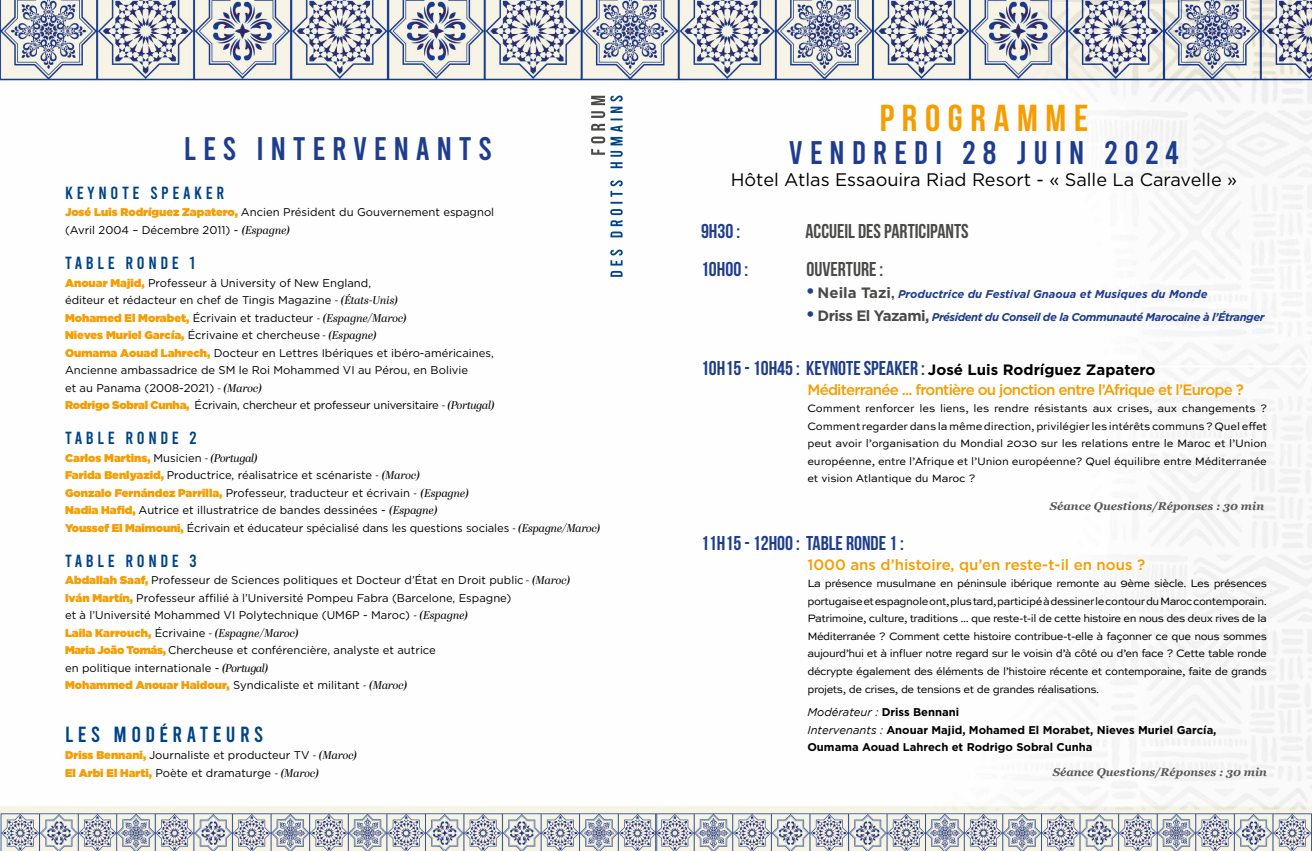
<style>
.page{position:relative;width:1312px;height:851px;background:#fff}
.page>*{position:absolute;margin:0;border:0;box-sizing:border-box;transform-origin:0 0}
.t1{font:37.5px "Bebas Neue";letter-spacing:.2em;color:#f59d01}
.t2{font:32.5px "Bebas";letter-spacing:.2em;color:#1e3d8e}
.t3{font:21.75px "Bebas";letter-spacing:.2em;color:#048}
.t4{font:20px "Bebas Neue";color:#1e3d8e}
.t5{font:20px "Bebas Neue";color:#4a4a49}
.t6{font:18.12px "Gotham";color:#000}
.t7{font:17.5px "Bebas";letter-spacing:.2em;color:#048}
.t8{font:500 15px "Gotham";letter-spacing:-.05em;color:#f59d01}
.t9{font:500 15px "Gotham";color:#f59d01}
.t10{font:11.25px/17.5px "Gotham";color:#000}
.t11{font:11.25px/17.5px "Sweet Sans Pro";letter-spacing:-.04em;color:#000;text-align:justify}
.t12{font:700 11.25px/17.5px "Gotham";color:#000}
.t13{font:italic 700 11.25px "Gotham";letter-spacing:-.04em;color:#1e3d8e}
.t14{font:italic 700 11.25px "Georgia";color:#575756}
.t15{font:italic 700 11.25px "Gotham";color:#1e3d8e}
.t16{font:italic 11.25px "Abril Display";color:#000}
.s1{font-weight:900;color:#f59d01}
.s2{font-family:"Abril Display";font-style:italic}
.s3{font-family:"Gotham";font-weight:900;font-style:normal;color:#f59d01}
.s4{font-family:"Gotham";font-style:normal}
.s5{font-family:"Bebas Neue"}
.s6{font-family:"Bebas Neue";font-weight:400;font-style:normal;font-size:20px}
.s7{font-style:normal;font-size:15px;color:#4a4a49}
.s8{font-family:"Bebas Neue";font-weight:400;font-style:normal;font-size:20px;color:#4a4a49}
.s9{font-family:"Gotham";font-weight:700;font-size:15px;color:#000}
.s10{font-weight:400;font-style:italic}
</style>
<div class="page">
<img style="left:0;top:0;width:1311px;height:850px">
<svg style="left:591px;top:95px;width:31px;height:182px"></svg>
<h2 class="t2" style="left:184px;top:132px;width:309px">LES INTERVENANTS</h2>
<h3 class="t7" style="left:65px;top:184px;width:161px">KEYNOTE SPEAKER</h3>
<p class="t10" style="left:65px;top:203px;width:430px"><span class="s1">José Luis Rodríguez Zapatero,</span> Ancien Président du Gouvernement espagnol (Avril 2004 – Décembre 2011) - <span class="s2">(Espagne)</span></p>
<h3 class="t7" style="left:65px;top:254px;width:131px">TABLE RONDE 1</h3>
<p class="t10" style="left:65px;top:273px;width:431px"><span class="s1">Anouar Majid,</span> Professeur à University of New England,<br>éditeur et rédacteur en chef de Tingis Magazine <span class="s2">- (États-Unis)<br></span><span class="s1">Mohamed El Morabet,</span> Écrivain et traducteur <span class="s2">- (Espagne/Maroc)<br></span><span class="s1">Nieves Muriel García,</span> Écrivaine et chercheuse <span class="s2">- (Espagne)<br></span><span class="s1">Oumama Aouad Lahrech,</span> Docteur en Lettres Ibériques et ibéro-américaines, Ancienne ambassadrice de SM le Roi Mohammed VI au Pérou, en Bolivie<br>et au Panama (2008-2021) <span class="s2">- (Maroc)<br></span><span class="s1">Rodrigo Sobral Cunha,</span> Écrivain, chercheur et professeur universitaire <span class="s2">- (Portugal)</span></p>
<h3 class="t7" style="left:65px;top:429px;width:133px">TABLE RONDE 2</h3>
<p class="t10" style="left:65px;top:448px;width:537px"><span class="s1">Carlos Martins,</span> Musicien <span class="s2">- (Portugal)<br></span><span class="s1">Farida Benlyazid,</span> Productrice, réalisatrice et scénariste <span class="s2">- (Maroc)<br></span><span class="s1">Gonzalo Fernández Parrilla,</span> Professeur, traducteur et écrivain <span class="s2">- (Espagne)<br></span><span class="s1">Nadia Hafid,</span> Autrice et illustratrice de bandes dessinées - <span class="s2">(Espagne)<br></span><span class="s1">Youssef El Maimouni,</span> Écrivain et éducateur spécialisé dans les questions sociales <span class="s2">- (Espagne/Maroc)</span></p>
<h3 class="t7" style="left:65px;top:551px;width:133px">TABLE RONDE 3</h3>
<p class="t10" style="left:65px;top:571px;width:506px"><span class="s1">Abdallah Saaf,</span> Professeur de Sciences politiques et Docteur d’État en Droit public <span class="s2">- (Maroc)<br></span><span class="s1">Iván Martín,</span> Professeur affilié à l’Université Pompeu Fabra (Barcelone, Espagne)<br>et à l’Université Mohammed VI Polytechnique (UM6P - Maroc) <span class="s2">- (Espagne)</span></p>
<p class="t16" style="left:65px;top:624px;width:235px"><span class="s3">Laila Karrouch,</span> <span class="s4">Écrivaine</span> - (Espagne/Maroc)</p>
<p class="t10" style="left:65px;top:641px;width:372px"><span class="s1">Maria João Tomás,</span> Chercheuse et conférencière, analyste et autrice en politique internationale - <span class="s2">(Portugal)<br></span><span class="s1">Mohammed Anouar Haidour,</span> Syndicaliste et militant <span class="s2">- (Maroc)</span></p>
<h3 class="t3" style="left:65px;top:723px;width:200px">LES MOD<span class="s5">É</span>RATEURS</h3>
<p class="t10" style="left:65px;top:746px;width:293px"><span class="s1">Driss Bennani,</span> Journaliste et producteur TV <span class="s2">- (Maroc)<br></span><span class="s1">El Arbi El Harti,</span> Poète et dramaturge <span class="s2">- (Maroc)</span></p>
<h1 class="t1" style="left:879px;top:97px;width:210px">PROGRAMME</h1>
<h2 class="t2" style="left:788px;top:136px;width:391px">VENDREDI 28 JUIN 2024</h2>
<h3 class="t6" style="left:730px;top:168px;width:507px">Hôtel Atlas Essaouira Riad Resort - « Salle La Caravelle »</h3>
<h3 class="t4" style="left:701px;top:220px;width:41px">9H30 :</h3>
<h3 class="t5" style="left:805px;top:220px;width:165px">ACCUEIL DES PARTICIPANTS</h3>
<h3 class="t4" style="left:701px;top:258px;width:49px">10H00 :</h3>
<h3 class="t5" style="left:806px;top:258px;width:78px">OUVERTURE :</h3>
<p class="t15" style="left:806px;top:287px;width:402px"><span class="s6">•</span> <span class="s7">Neila Tazi</span><span class="s8">,</span> Productrice du Festival Gnaoua et Musiques du Monde</p>
<p class="t13" style="left:806px;top:309px;width:459px"><span class="s6">•</span> <span class="s7">Driss El Yazami,</span> Président du Conseil de la Communauté Marocaine à l’Étranger</p>
<h3 class="t4" style="left:701px;top:357px;width:456px">10H15 - 10H45 : KEYNOTE SPEAKER : <span class="s9">José Luis Rodríguez Zapatero</span></h3>
<h3 class="t8" style="left:807px;top:379px;width:438px">Méditerranée ... frontière ou jonction entre l’Afrique et l’Europe ?</h3>
<p class="t11" style="left:807px;top:399px;width:461px">Comment renforcer les liens, les rendre résistants aux crises, aux changements ?<br>Comment regarder dans la même direction, privilégier les intérêts communs ? Quel effet peut avoir l’organisation du Mondial 2030 sur les relations entre le Maroc et l’Union européenne, entre l’Afrique et l’Union européenne? Quel équilibre entre Méditerranée et vision Atlantique du Maroc ?</p>
<p class="t14" style="left:1049px;top:498px;width:216px">Séance Questions/Réponses : 30 min</p>
<h3 class="t4" style="left:701px;top:532px;width:204px">11H15 - 12HOO : TABLE RONDE 1 :</h3>
<h3 class="t9" style="left:807px;top:554px;width:339px">1000 ans d’histoire, qu’en reste-t-il en nous ?</h3>
<p class="t11" style="left:807px;top:574px;width:461px">La présence musulmane en péninsule ibérique remonte au 9ème siècle. Les présences portugaise et espagnole ont, plus tard, participé à dessiner le contour du Maroc contemporain.<br>Patrimoine, culture, traditions ... que reste-t-il de cette histoire en nous des deux rives de la Méditerranée ? Comment cette histoire contribue-t-elle à façonner ce que nous sommes aujourd’hui et à influer notre regard sur le voisin d’à côté ou d’en face ? Cette table ronde décrypte également des éléments de l’histoire récente et contemporaine, faite de grands projets, de crises, de tensions et de grandes réalisations.</p>
<p class="t12" style="left:807px;top:703px;width:410px"><span class="s10">Modérateur :</span> Driss Bennani<br><span class="s10">Intervenants :</span> Anouar Majid, Mohamed El Morabet, Nieves Muriel García,<br>Oumama Aouad Lahrech et Rodrigo Sobral Cunha</p>
<p class="t14" style="left:1052px;top:765px;width:216px">Séance Questions/Réponses : 30 min</p>
</div>
